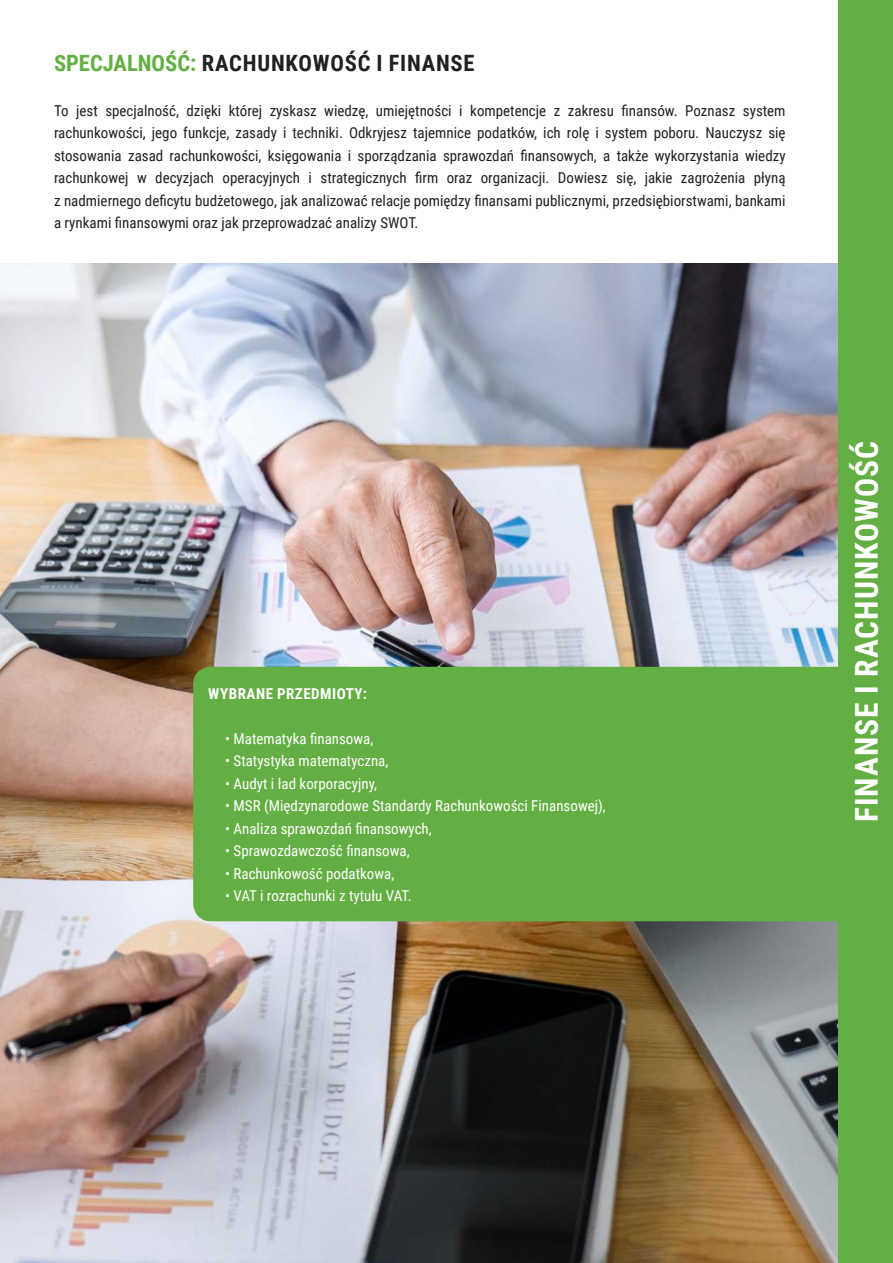
<style>
.page{position:relative;width:893px;height:1263px;background:#fff}
.page>*{position:absolute;margin:0;border:0;box-sizing:border-box;transform-origin:0 0}
.t1{font:700 31.5px "Roboto Condensed";letter-spacing:.035em;color:#fff}
.t2{font:700 22.5px "Roboto Condensed";letter-spacing:.035em;color:#231f20}
.t3{font:15px/22.5px "Roboto Condensed";color:#231f20;text-align:justify}
.t4{font:15px "Roboto Condensed";color:#fff}
.t5{font:700 15px "Roboto Condensed";letter-spacing:.035em;color:#fff}
.s1{color:#64af44}
</style>
<div class="page">
<img style="left:0;top:264px;width:839px;height:999px">
<div style="left:193px;top:667px;width:662px;height:254px;background:#64af44;border-radius:18px"></div>
<div style="left:839px;top:0;width:54px;height:1263px;background:#64af44"></div>
<p class="t2" style="left:54px;top:47px;width:422px"><span class="s1">SPECJALNOŚĆ:</span> RACHUNKOWOŚĆ I FINANSE</p>
<p class="t3" style="left:54px;top:99px;width:733px">To jest specjalność, dzięki której zyskasz wiedzę, umiejętności i kompetencje z zakresu finansów. Poznasz system rachunkowości, jego funkcje, zasady i techniki. Odkryjesz tajemnice podatków, ich rolę i system poboru. Nauczysz się stosowania zasad rachunkowości, księgowania i sporządzania sprawozdań finansowych, a także wykorzystania wiedzy rachunkowej w decyzjach operacyjnych i strategicznych firm oraz organizacji. Dowiesz się, jakie zagrożenia płyną z nadmiernego deficytu budżetowego, jak analizować relacje pomiędzy finansami publicznymi, przedsiębiorstwami, bankami a rynkami finansowymi oraz jak przeprowadzać analizy SWOT.</p>
<p class="t5" style="left:208px;top:683px;width:160px">WYBRANE PRZEDMIOTY:</p>
<p class="t4" style="left:225px;top:728px;width:150px">• Matematyka finansowa,</p>
<p class="t4" style="left:225px;top:750px;width:165px">• Statystyka matematyczna,</p>
<p class="t4" style="left:225px;top:773px;width:153px">• Audyt i ład korporacyjny,</p>
<p class="t4" style="left:225px;top:795px;width:382px">• MSR (Międzynarodowe Standardy Rachunkowości Finansowej),</p>
<p class="t4" style="left:225px;top:818px;width:208px">• Analiza sprawozdań finansowych,</p>
<p class="t4" style="left:225px;top:840px;width:186px">• Sprawozdawczość finansowa,</p>
<p class="t4" style="left:225px;top:863px;width:171px">• Rachunkowość podatkowa,</p>
<p class="t4" style="left:225px;top:885px;width:188px">• VAT i rozrachunki z tytułu VAT.</p>
<p class="t1" style="left:844px;top:822px;width:383px;rotate:-90deg">FINANSE I RACHUNKOWOŚĆ</p>
</div>
